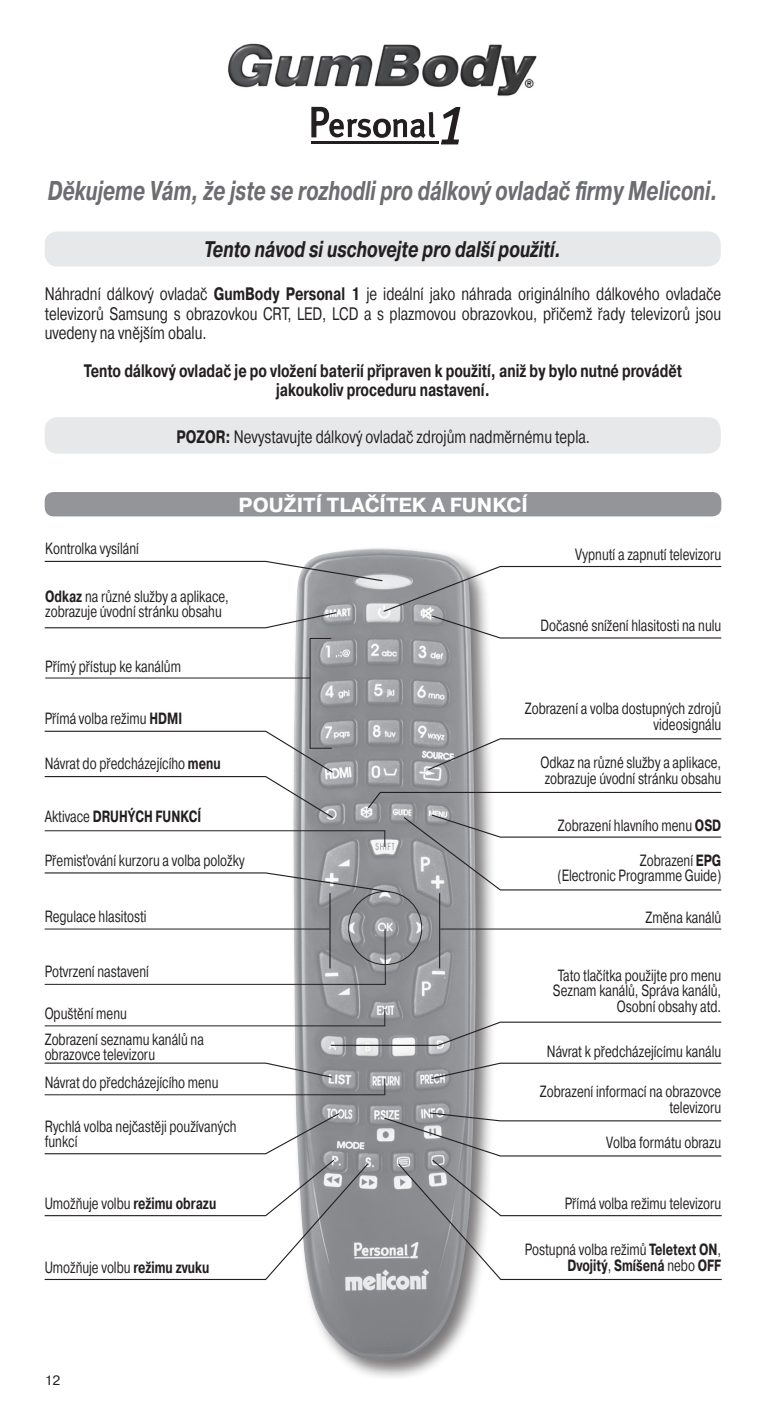
<style>
.page{position:relative;width:766px;height:1404px;background:#fff}
.page>*{position:absolute;margin:0;border:0;box-sizing:border-box;transform-origin:0 0}
.t1{font:italic 700 27px "Pragmatica TT";color:#6c6d70;scale:.72 1}
.t2{font:italic 700 22.5px "Pragmatica TT";color:#231f20;scale:.75 1}
.t3{font:700 20.25px "Pragmatica TT";color:#fff}
.t4{font:18px/19.1px "Pragmatica TT";color:#231f20;text-align:justify;scale:.75 1}
.t5{font:700 18px/19.1px "Pragmatica TT";color:#231f20;text-align:center;scale:.75 1}
.t6{font:16.2px/15.8px "Pragmatica TT";color:#231f20;scale:.73 1}
.t7{font:700 16.2px/15.8px "Pragmatica TT";color:#231f20;text-align:right;scale:.73 1}
.t8{font:13.5px "Pragmatica TT";color:#231f20}
.s1{font-weight:700}
.s2{font-weight:400}
</style>
<div class="page">
<div style="left:290px;top:544px;width:206px;height:836px;background:#231f20;opacity:.6"></div>
<img style="left:293px;top:548px;width:182px;height:811px">
<div style="left:45px;top:231px;width:675px;height:35px;background:#e7e8e9;border-radius:13px"></div>
<div style="left:45px;top:417px;width:675px;height:36px;background:#e7e8e9;border-radius:13px"></div>
<div style="left:45px;top:492px;width:676px;height:24px;background:#939598;border-radius:9px"></div>
<div style="left:309px;top:638px;width:23px;height:110px;border:1px solid #231f20"></div>
<hr style="left:45px;top:677px;width:265px;height:1px;background:#231f20">
<svg style="left:44px;top:927px;width:342px;height:58px"></svg>
<hr style="left:45px;top:1025px;width:340px;height:1px;background:#231f20">
<svg style="left:329px;top:1008px;width:393px;height:38px"></svg>
<svg style="left:44px;top:1061px;width:289px;height:17px"></svg>
<hr style="left:45px;top:1094px;width:340px;height:1px;background:#231f20">
<svg style="left:384px;top:1078px;width:1px;height:16px"></svg>
<svg style="left:430px;top:1061px;width:292px;height:18px"></svg>
<svg style="left:44px;top:1111px;width:325px;height:169px"></svg>
<svg style="left:383px;top:1111px;width:339px;height:169px"></svg>
<svg style="left:44px;top:560px;width:678px;height:79px"></svg>
<hr style="left:329px;top:893px;width:1px;height:75px;background:#231f20">
<hr style="left:45px;top:928px;width:284px;height:1px;background:#231f20">
<hr style="left:439px;top:893px;width:1px;height:75px;background:#231f20">
<hr style="left:440px;top:928px;width:281px;height:1px;background:#231f20">
<svg style="left:44px;top:730px;width:678px;height:163px"></svg>
<img style="left:228px;top:43px;width:309px;height:53px">
<svg style="left:311px;top:106px;width:150px;height:39px"></svg>
<hr style="left:311px;top:141px;width:128px;height:2px;background:#231f20">
<p class="t1" style="left:48px;top:175px;width:931px">Děkujeme Vám, že jste se rozhodli pro dálkový ovladač firmy Meliconi.</p>
<p class="t2" style="left:204px;top:236px;width:477px">Tento návod si uschovejte pro další použití.</p>
<p class="t4" style="left:45px;top:285px;width:903px">Náhradní dálkový ovladač <span class="s1">GumBody Personal 1</span> je ideální jako náhrada originálního dálkového ovladače televizorů Samsung s obrazovkou CRT, LED, LCD a s plazmovou obrazovkou, přičemž řady televizorů jsou uvedeny na vnějším obalu.</p>
<p class="t5" style="left:84px;top:362px;width:798px">Tento dálkový ovladač je po vložení baterií připraven k použití, aniž by bylo nutné provádět jakoukoliv proceduru nastavení.</p>
<p class="t4" style="left:176px;top:427px;width:553px"><span class="s1">POZOR:</span> Nevystavujte dálkový ovladač zdrojům nadměrnému tepla.</p>
<p class="t6" style="left:45px;top:541px;width:130px">Kontrolka vysílání</p>
<p class="t3" style="left:238px;top:493px;width:291px">POUŽITÍ TLAČÍTEK A FUNKCÍ</p>
<p class="t6" style="left:45px;top:588px;width:253px"><span class="s1">Odkaz</span> na různé služby a aplikace, zobrazuje úvodní stránku obsahu</p>
<p class="t6" style="left:45px;top:658px;width:187px">Přímý přístup ke kanálům</p>
<p class="t6" style="left:575px;top:547px;width:201px">Vypnutí a zapnutí televizoru</p>
<p class="t6" style="left:540px;top:618px;width:249px">Dočasné snížení hlasitosti na nulu</p>
<p class="t6" style="left:45px;top:711px;width:190px">Přímá volba režimu <span class="s1">HDMI</span></p>
<p class="t6" style="left:524px;top:701px;width:271px;text-align:right">Zobrazení a volba dostupných zdrojů videosignálu</p>
<p class="t6" style="left:45px;top:756px;width:242px">Návrat do předcházejícího <span class="s1">menu</span></p>
<p class="t6" style="left:540px;top:755px;width:249px">Odkaz na různé služby a aplikace, zobrazuje úvodní stránku obsahu</p>
<p class="t7" style="left:45px;top:809px;width:216px"><span class="s2">Aktivace</span> DRUHÝCH FUNKCÍ</p>
<p class="t6" style="left:45px;top:853px;width:275px">Přemisťování kurzoru a volba položky</p>
<p class="t6" style="left:45px;top:909px;width:141px">Regulace hlasitosti</p>
<p class="t6" style="left:45px;top:963px;width:144px">Potvrzení nastavení</p>
<p class="t6" style="left:45px;top:1005px;width:114px">Opuštění menu</p>
<p class="t6" style="left:45px;top:1031px;width:219px">Zobrazení seznamu kanálů na obrazovce televizoru</p>
<p class="t6" style="left:45px;top:1074px;width:239px">Návrat do předcházejícího menu</p>
<p class="t6" style="left:45px;top:1118px;width:264px">Rychlá volba nejčastěji používaných funkcí</p>
<p class="t6" style="left:45px;top:1196px;width:236px">Umožňuje volbu <span class="s1">režimu obrazu</span></p>
<p class="t6" style="left:45px;top:1259px;width:227px">Umožňuje volbu <span class="s1">režimu zvuku</span></p>
<p class="t8" style="left:45px;top:1371px;width:17px">12</p>
<p class="t6" style="left:557px;top:817px;width:225px">Zobrazení hlavního menu <span class="s1">OSD</span></p>
<p class="t6" style="left:639px;top:852px;width:113px">Zobrazení <span class="s1">EPG</span></p>
<p class="t6" style="left:557px;top:868px;width:226px">(Electronic Programme Guide)</p>
<p class="t6" style="left:645px;top:910px;width:105px">Změna kanálů</p>
<p class="t6" style="left:552px;top:967px;width:232px;text-align:right">Tato tlačítka použijte pro menu<br>Seznam kanálů, Správa kanálů,<br>Osobní obsahy atd.</p>
<p class="t6" style="left:546px;top:1043px;width:240px">Návrat k předcházejícímu kanálu</p>
<p class="t6" style="left:539px;top:1084px;width:250px;text-align:right">Zobrazení informací na obrazovce televizoru</p>
<p class="t6" style="left:606px;top:1135px;width:159px">Volba formátu obrazu</p>
<p class="t6" style="left:564px;top:1195px;width:216px">Přímá volba režimu televizoru</p>
<p class="t7" style="left:524px;top:1242px;width:271px"><span class="s2">Postupná volba režimů</span> Teletext ON<span class="s2">,<br></span>Dvojitý<span class="s2">,</span> Smíšená <span class="s2">nebo</span> OFF</p>
</div>
